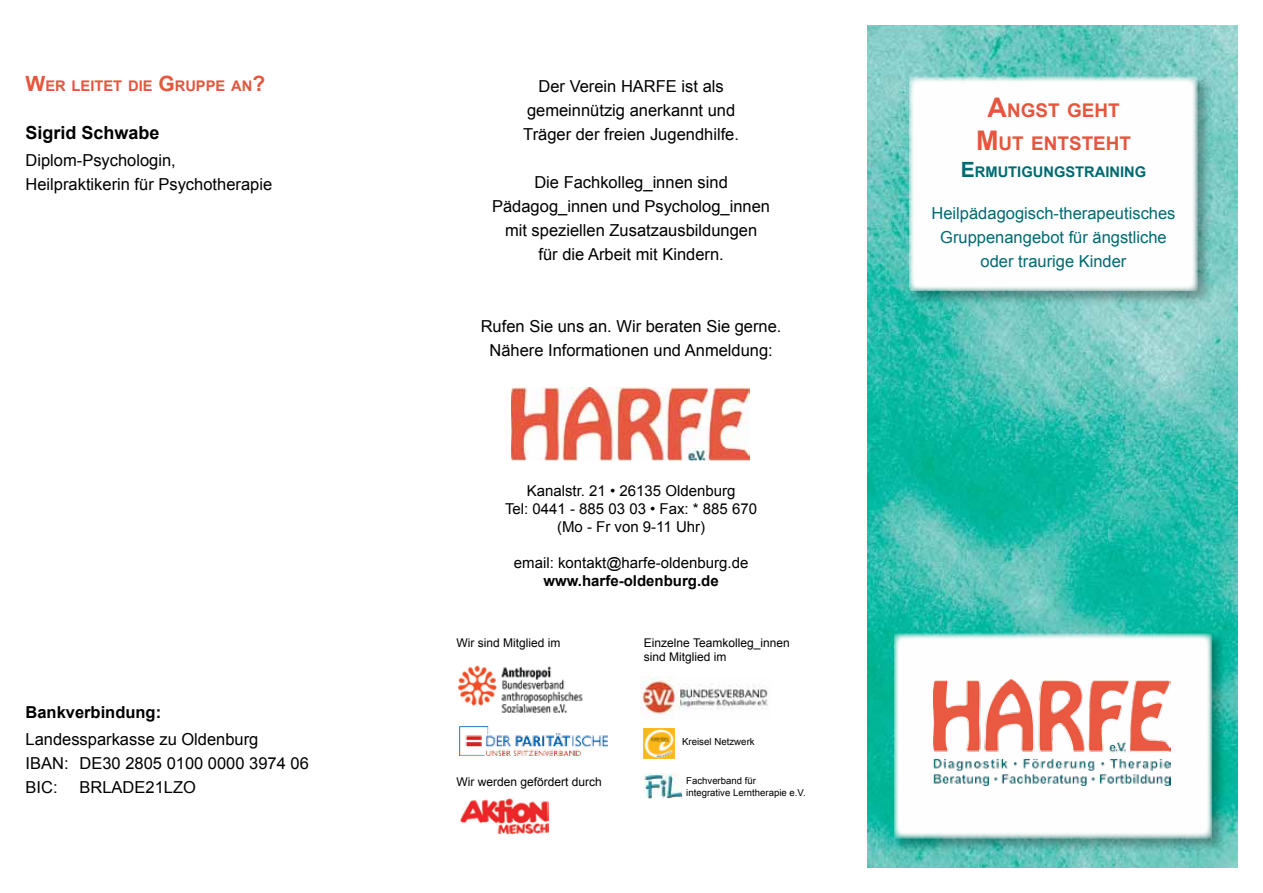
<style>
.page{position:relative;width:1263px;height:893px;background:#fff}
.page>*{position:absolute;margin:0;border:0;box-sizing:border-box;transform-origin:0 0}
.t1{font:700 18.9px/32.4px "Arial";color:#e6563e;text-align:center}
.t2{font:700 18px "Arial";color:#000}
.t3{font:16.5px/24px "Arial";color:#000;text-align:center}
.t4{font:16.5px/24px "Arial";color:#006a71;text-align:center}
.t5{font:700 16.5px "Arial";color:#000}
.t6{font:15px/18px "Arial";color:#000;text-align:center}
.t7{font:700 15px "Arial";color:#000}
.t8{font:700 14.7px "Arial";color:#e6563e}
.t9{font:700 14.7px "Arial";color:#006a71}
.t10{font:12px/14.4px "Arial";color:#000}
.t11{font:9.75px "Arial";color:#000}
.t12{font:9.6px/11.6px "Arial";color:#000}
.s1{font-size:21px}
.s2{font-size:27px}
</style>
<div class="page">
<img style="left:867px;top:26px;width:370px;height:841px">
<div style="left:892px;top:632px;width:334px;height:221px;background:#000;opacity:.3"></div>
<div style="left:894px;top:634px;width:318px;height:205px;background:#fff"></div>
<img style="left:933px;top:679px;width:238px;height:107px">
<div style="left:907px;top:74px;width:305px;height:231px;background:#000;opacity:.3"></div>
<div style="left:909px;top:77px;width:288px;height:214px;background:#fff"></div>
<img style="left:458px;top:665px;width:125px;height:47px">
<img style="left:641px;top:677px;width:128px;height:42px">
<img style="left:459px;top:726px;width:148px;height:29px">
<img style="left:644px;top:728px;width:30px;height:31px">
<img style="left:644px;top:774px;width:39px;height:24px">
<img style="left:460px;top:798px;width:88px;height:36px">
<img style="left:511px;top:387px;width:238px;height:73px">
<p class="t8" style="left:26px;top:76px;width:241px"><span class="s1">W</span>ER LEITET DIE <span class="s1">G</span>RUPPE AN<span class="s1">?</span></p>
<p class="t2" style="left:26px;top:121px;width:136px">Sigrid Schwabe</p>
<p class="t3" style="left:26px;top:149px;width:248px;text-align:left">Diplom-Psychologin,<br>Heilpraktikerin für Psychotherapie</p>
<p class="t5" style="left:26px;top:702px;width:137px">Bankverbindung:</p>
<p class="t3" style="left:26px;top:728px;width:285px;text-align:left">Landessparkasse zu Oldenburg<br>IBAN: DE30 2805 0100 0000 3974 06<br>BIC:</p>
<p class="t3" style="left:80px;top:776px;width:118px">BRLADE21LZO</p>
<p class="t3" style="left:523px;top:74px;width:217px">Der Verein HARFE ist als gemeinnützig anerkannt und<br>Träger der freien Jugendhilfe.</p>
<p class="t3" style="left:492px;top:170px;width:279px">Die Fachkolleg_innen sind<br>Pädagog_innen und Psycholog_innen mit speziellen Zusatzausbildungen<br>für die Arbeit mit Kindern.</p>
<p class="t3" style="left:481px;top:314px;width:302px">Rufen Sie uns an. Wir beraten Sie gerne.<br>Nähere Informationen und Anmeldung:</p>
<p class="t6" style="left:505px;top:482px;width:254px">Kanalstr. 21 • 26135 Oldenburg<br>Tel: 0441 - 885 03 03 • Fax: * 885 670 (Mo - Fr von 9-11 Uhr)</p>
<p class="t6" style="left:514px;top:554px;width:236px">email: kontakt@harfe-oldenburg.de</p>
<p class="t7" style="left:543px;top:571px;width:177px">www.harfe-oldenburg.de</p>
<p class="t10" style="left:456px;top:636px;width:106px">Wir sind Mitglied im</p>
<p class="t10" style="left:456px;top:774px;width:147px">Wir werden gefördert durch</p>
<p class="t10" style="left:644px;top:636px;width:147px">Einzelne Teamkolleg_innen sind Mitglied im</p>
<p class="t11" style="left:682px;top:735px;width:74px">Kreisel Netzwerk</p>
<p class="t12" style="left:686px;top:775px;width:121px">Fachverband für<br>integrative Lerntherapie e.V.</p>
<p class="t1" style="left:976px;top:95px;width:156px"><span class="s2">A</span>NGST GEHT<br><span class="s2">M</span>UT ENTSTEHT</p>
<p class="t9" style="left:961px;top:162px;width:185px"><span class="s1">E</span>RMUTIGUNGSTRAINING</p>
<p class="t4" style="left:931px;top:201px;width:245px">Heilpädagogisch-therapeutisches<br>Gruppenangebot für ängstliche oder traurige Kinder</p>
</div>
